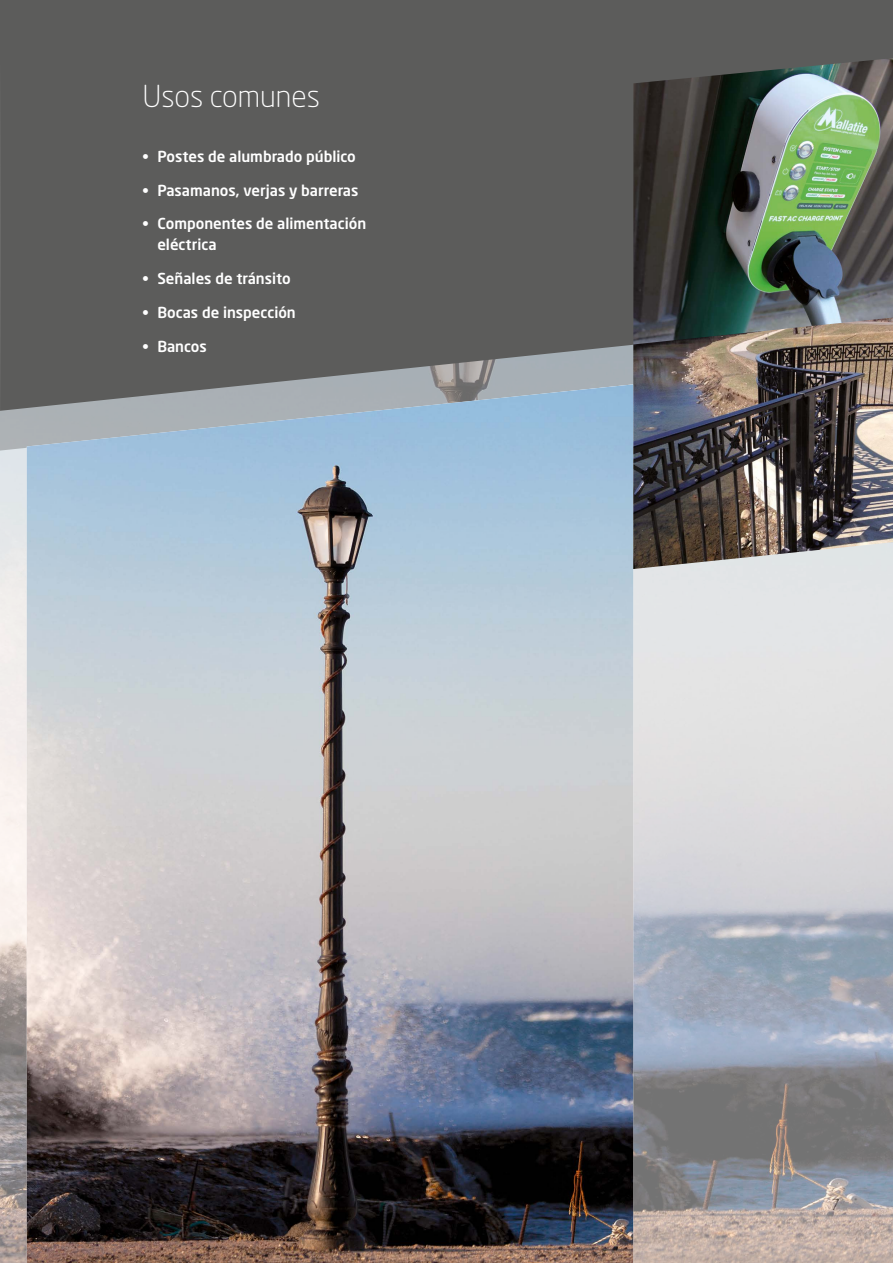
<style>
.page{position:relative;width:893px;height:1263px;background:#fff}
.page>*{position:absolute;margin:0;border:0;box-sizing:border-box;transform-origin:0 0}
.t1{font:300 30px "Neo Sans Pro";color:#fff}
.t2{font:500 15px/21px "Neo Sans Pro";color:#fff}
.t3{font:300 15px "Neo Sans Pro";color:#000}
</style>
<div class="page">
<img style="left:0;top:451px;width:893px;height:812px">
<div style="left:1px;top:0;width:892px;height:411px;background:#5c5c5b"></div>
<img style="left:27px;top:384px;width:606px;height:879px">
<svg style="left:0;top:0;width:1px;height:451px"></svg>
<img style="left:633px;top:58px;width:260px;height:259px">
<img style="left:633px;top:317px;width:260px;height:252px">
<h1 class="t1" style="left:142px;top:78px;width:179px">Usos comunes</h1>
<p class="t2" style="left:142px;top:146px;width:215px">• Postes de alumbrado público</p>
<p class="t2" style="left:142px;top:179px;width:218px">• Pasamanos, verjas y barreras</p>
<p class="t2" style="left:157px;top:213px;width:210px;text-indent:-15px">• Componentes de alimentación eléctrica</p>
<p class="t2" style="left:142px;top:268px;width:150px">• Señales de tránsito</p>
<p class="t2" style="left:142px;top:302px;width:155px">• Bocas de inspección</p>
<p class="t2" style="left:142px;top:335px;width:66px">• Bancos</p>
<p class="t3" style="left:831px;top:1195px;width:10px">7</p>
</div>
